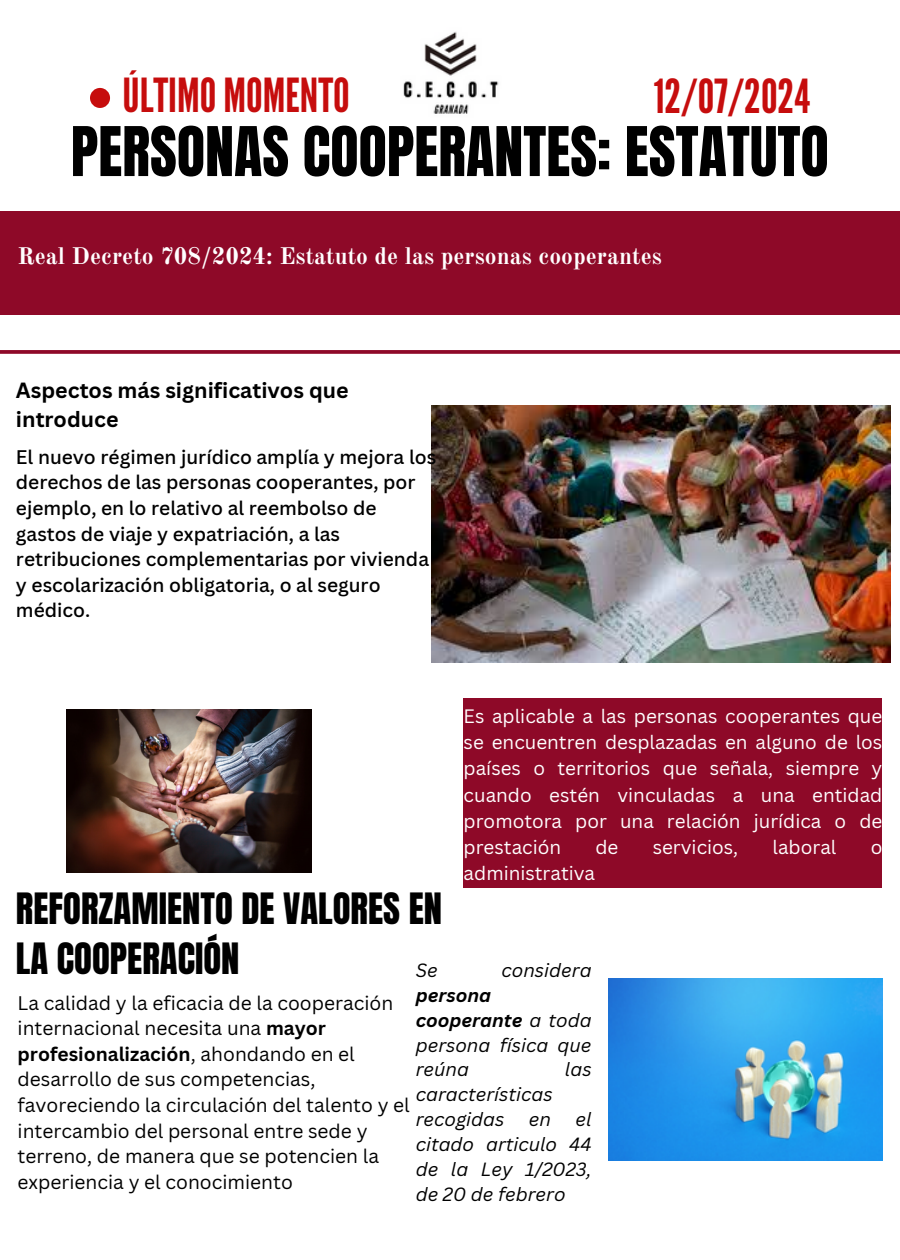
<style>
.page{position:relative;width:900px;height:1260px;background:#fff}
.page>*{position:absolute;margin:0;border:0;box-sizing:border-box;transform-origin:0 0}
.t1{font:58.25px "Anton";color:#000}
.t2{font:46.75px "League Gothic";color:#c60d0d}
.t3{font:36.75px/50.2px "Anton";color:#000}
.t4{font:700 23.5px "Old Standard";color:#fff}
.t5{font:700 21.5px/28.5px "Canva Sans";color:#000}
.t6{font:19.25px/25.5px "Canva Sans";color:#000}
.t7{font:500 19.25px/25.5px "Canva Sans";color:#000}
.t8{font:19px/26.2px "Canva Sans";color:#fff;text-align:justify}
.t9{font:italic 18.75px/24.8px "Canva Sans";color:#000}
.s1{font-weight:700}
</style>
<div class="page">
<div style="left:90px;top:88px;width:20px;height:20px;background:#c60d0d;border-radius:50%"></div>
<div style="left:0;top:211px;width:900px;height:103px;background:#8e0928"></div>
<svg style="left:0;top:350px;width:900px;height:4px;fill:#91102e"></svg>
<div style="left:464px;top:699px;width:418px;height:189px;background:#8e0928"></div>
<img style="left:403px;top:31px;width:96px;height:83px">
<img style="left:431px;top:405px;width:459px;height:257px">
<img style="left:66px;top:710px;width:246px;height:163px">
<img style="left:608px;top:979px;width:274px;height:182px">
<h2 class="t2" style="left:123px;top:69px;width:229px">ÚLTIMO MOMENTO</h2>
<h2 class="t1" style="left:71px;top:110px;width:759px">PERSONAS COOPERANTES: ESTATUTO</h2>
<p class="t2" style="left:654px;top:69px;width:158px">12/07/2024</p>
<h5 class="t4" style="left:18px;top:242px;width:646px">Real Decreto 708/2024: Estatuto de las personas cooperantes</h5>
<p class="t5" style="left:16px;top:375px;width:334px">Aspectos más significativos que introduce</p>
<p class="t7" style="left:16px;top:444px;width:422px">El nuevo régimen jurídico amplía y mejora los derechos de las personas cooperantes, por ejemplo, en lo relativo al reembolso de gastos de viaje y expatriación, a las retribuciones complementarias por vivienda y escolarización obligatoria, o al seguro médico.</p>
<p class="t8" style="left:464px;top:702px;width:420px">Es aplicable a las personas cooperantes que se encuentren desplazadas en alguno de los países o territorios que señala, siempre y cuando estén vinculadas a una entidad promotora por una relación jurídica o de prestación</p>
<p class="t8" style="left:595px;top:834px;width:25px">de</p>
<p class="t8" style="left:653px;top:834px;width:87px">servicios,</p>
<p class="t8" style="left:773px;top:834px;width:65px">laboral</p>
<p class="t8" style="left:871px;top:834px;width:13px">o</p>
<p class="t8" style="left:464px;top:860px;width:133px">administrativa</p>
<h3 class="t3" style="left:16px;top:884px;width:428px">REFORZAMIENTO DE VALORES EN<br>LA COOPERACIÓN</h3>
<p class="t9" style="left:416px;top:957px;width:24px">Se</p>
<p class="t9" style="left:502px;top:957px;width:92px">considera</p>
<p class="t9" style="left:416px;top:982px;width:177px"><span class="s1">persona cooperante</span> a toda persona física que reúna</p>
<p class="t6" style="left:18px;top:990px;width:394px">La calidad y la eficacia de la cooperación internacional necesita una <span class="s1">mayor profesionalización</span>, ahondando en el desarrollo de sus competencias, favoreciendo la circulación del talento y el intercambio del personal entre sede y terreno, de manera que se potencien la experiencia y el conocimiento</p>
<p class="t9" style="left:565px;top:1057px;width:28px">las</p>
<p class="t9" style="left:416px;top:1082px;width:138px">características recogidas</p>
<p class="t9" style="left:416px;top:1106px;width:177px;text-align:justify;text-indent:160px">el citado articulo 44 de la Ley 1/2023, de 20 de febrero</p>
<p class="t9" style="left:529px;top:1106px;width:24px">en</p>
</div>
